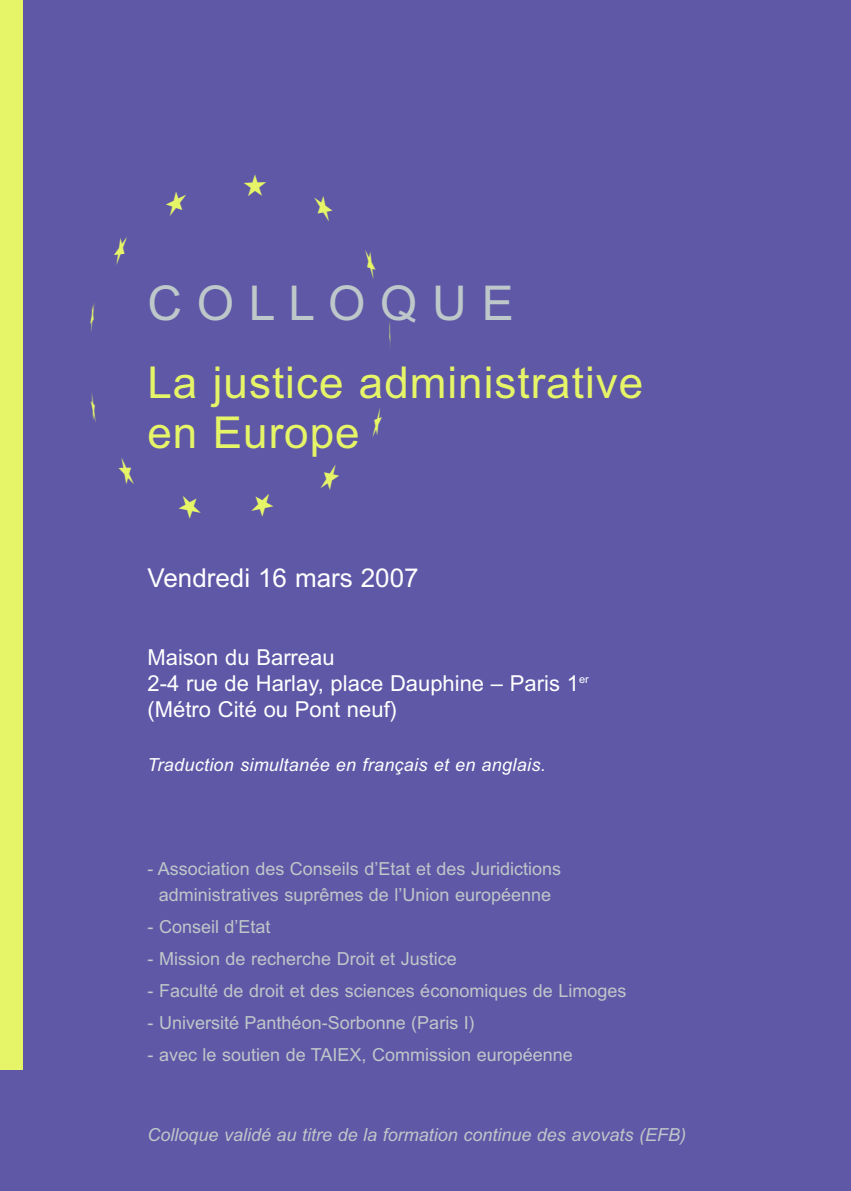
<style>
.page{position:relative;width:851px;height:1191px;background:#fff}
.page>*{position:absolute;margin:0;border:0;box-sizing:border-box;transform-origin:0 0}
.t1{font:48px "Arial";color:#bec7c9}
.t2{font:44px/50px "Arial";letter-spacing:.02em;color:#e6f467}
.t3{font:26px "Arial";color:#fff}
.t4{font:22px/26px "Arial";color:#fff}
.t5{font:18px/26px "Arial";color:#bec7c9;text-align:center}
.t6{font:italic 18px "Arial";color:#bec7c9}
.t7{font:italic 18px "Arial";letter-spacing:.015em;color:#fff}
</style>
<div class="page">
<div style="left:0;top:0;width:850px;height:1191px;background:#5e58a7"></div>
<div style="left:0;top:0;width:23px;height:1069px;background:#e6f467"></div>
<h1 class="t1" style="left:147px;top:275px;width:367px">C O LLO Q U E</h1>
<h2 class="t2" style="left:147px;top:358px;width:497px">La justice administrative en Europe</h2>
<h3 class="t3" style="left:147px;top:563px;width:272px">Vendredi 16 mars 2007</h3>
<p class="t4" style="left:147px;top:644px;width:443px">Maison du Barreau<br>2-4 rue de Harlay, place Dauphine – Paris 1<sup>er </sup>(Métro Cité ou Pont neuf)</p>
<p class="t7" style="left:147px;top:754px;width:399px">Traduction simultanée en français et en anglais.</p>
<p class="t5" style="left:147px;top:856px;width:415px">- Association des Conseils d’Etat et des Juridictions administratives suprêmes de l’Union européenne</p>
<p class="t5" style="left:147px;top:914px;width:125px">- Conseil d’Etat</p>
<p class="t5" style="left:147px;top:946px;width:311px">- Mission de recherche Droit et Justice</p>
<p class="t5" style="left:147px;top:978px;width:480px">- Faculté de droit et des sciences économiques de Limoges</p>
<p class="t5" style="left:147px;top:1010px;width:329px">- Université Panthéon-Sorbonne (Paris I)</p>
<p class="t5" style="left:147px;top:1042px;width:427px">- avec le soutien de TAIEX, Commission européenne</p>
<p class="t6" style="left:147px;top:1124px;width:540px">Colloque validé au titre de la formation continue des avovats (EFB)</p>
</div>
